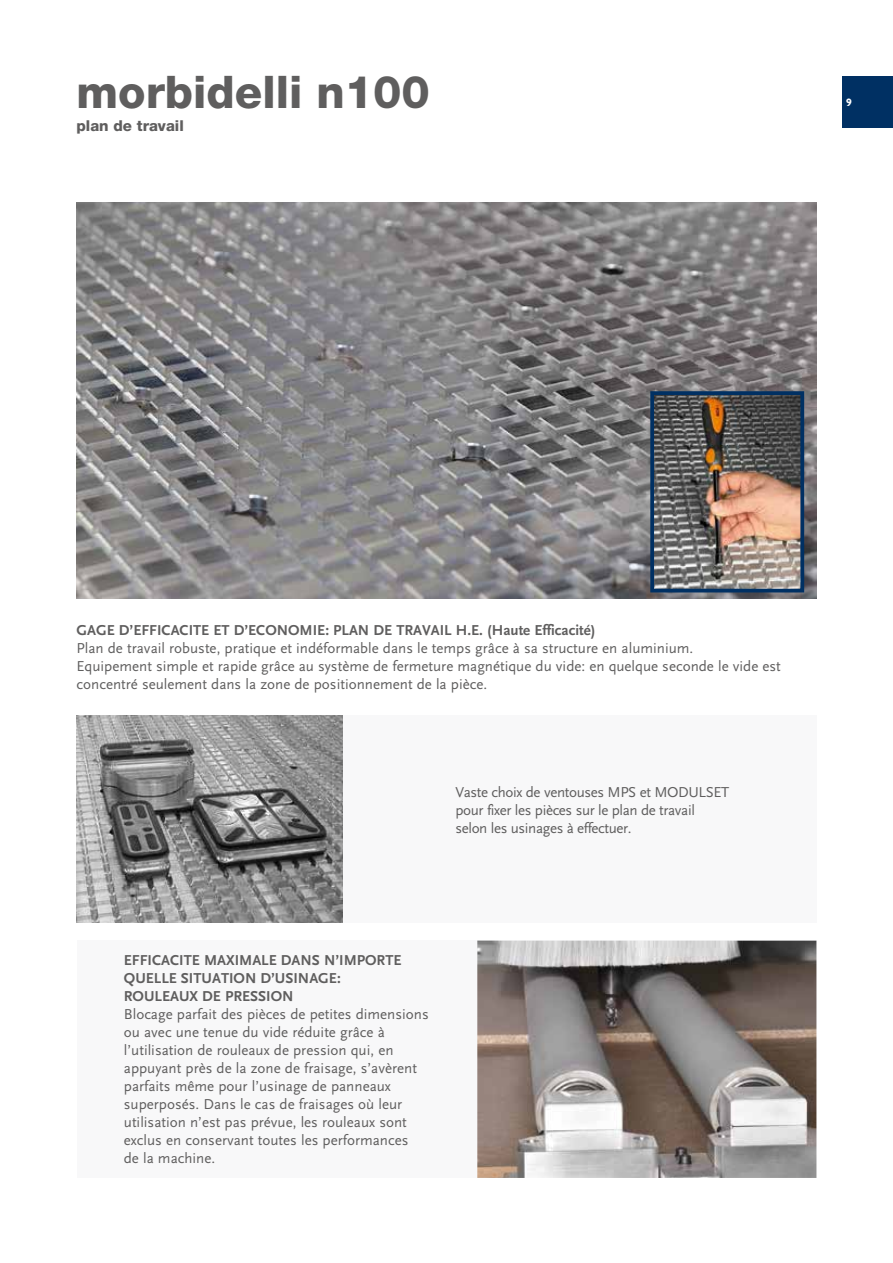
<style>
.page{position:relative;width:893px;height:1263px;background:#fff}
.page>*{position:absolute;margin:0;border:0;box-sizing:border-box;transform-origin:0 0}
.t1{font:800 45px "Helvetica Neue LT Std";color:#5f5e5e}
.t2{font:15px/18px "Scala Sans";color:#5f5e5e}
.t3{font:700 15px/18px "Scala Sans";color:#5f5e5e}
.t4{font:15px/18px "Scala Sans";letter-spacing:-.025em;color:#5f5e5e}
.t5{font:800 15px "Helvetica Neue LT Std";color:#5f5e5e}
.t6{font:800 10.5px "P22 Underground";color:#fff}
</style>
<div class="page">
<div style="left:77px;top:716px;width:739px;height:207px;background:#f8f8f9"></div>
<div style="left:77px;top:940px;width:739px;height:238px;background:#f8f8f9"></div>
<div style="left:842px;top:77px;width:51px;height:51px;background:#003063"></div>
<img style="left:77px;top:716px;width:266px;height:207px">
<img style="left:77px;top:203px;width:739px;height:396px">
<img style="left:655px;top:396px;width:144px;height:191px">
<div style="left:650px;top:391px;width:154px;height:201px;border:4px solid #003063"></div>
<img style="left:477px;top:941px;width:339px;height:237px">
<h1 class="t1" style="left:77px;top:65px;width:355px">morbidelli n100</h1>
<p class="t5" style="left:77px;top:116px;width:109px">plan de travail</p>
<p class="t6" style="left:846px;top:96px;width:7px">9</p>
<p class="t3" style="left:77px;top:621px;width:520px">GAGE D’EFFICACITE ET D’ECONOMIE: PLAN DE TRAVAIL H.E. (Haute Efficacité)</p>
<p class="t2" style="left:77px;top:639px;width:706px">Plan de travail robuste, pratique et indéformable dans le temps grâce à sa structure en aluminium.<br>Equipement simple et rapide grâce au système de fermeture magnétique du vide: en quelque seconde le vide est concentré seulement dans la zone de positionnement de la pièce.</p>
<p class="t4" style="left:455px;top:783px;width:275px">Vaste choix de ventouses MPS et MODULSET pour fixer les pièces sur le plan de travail selon les usinages à effectuer.</p>
<p class="t3" style="left:124px;top:952px;width:279px">EFFICACITE MAXIMALE DANS N’IMPORTE<br>QUELLE SITUATION D’USINAGE:<br>ROULEAUX DE PRESSION</p>
<p class="t2" style="left:124px;top:1006px;width:306px">Blocage parfait des pièces de petites dimensions ou avec une tenue du vide réduite grâce à l’utilisation de rouleaux de pression qui, en appuyant près de la zone de fraisage, s’avèrent parfaits même pour l’usinage de panneaux superposés. Dans le cas de fraisages où leur utilisation n’est pas prévue, les rouleaux sont exclus en conservant toutes les performances<br>de la machine.</p>
</div>
